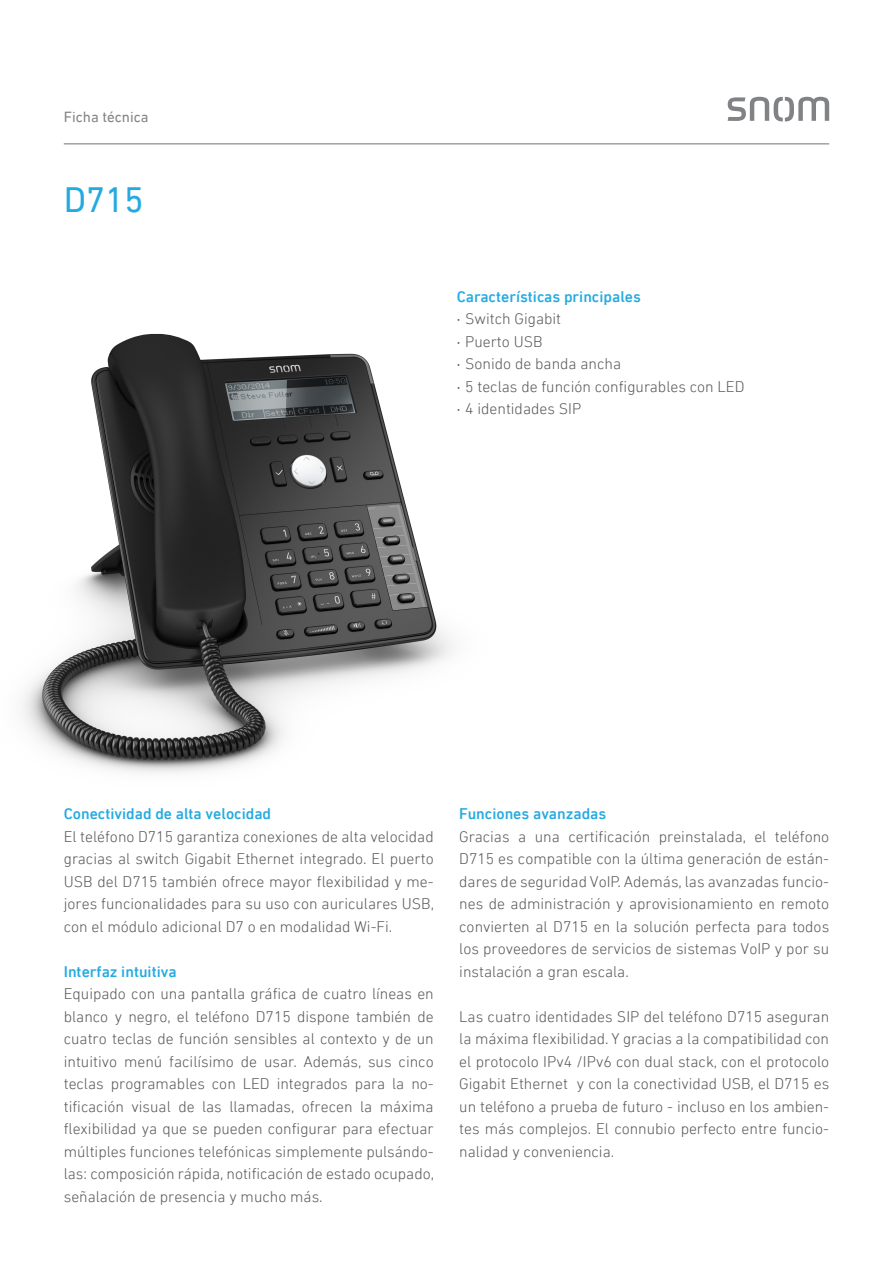
<style>
.page{position:relative;width:893px;height:1263px;background:#fff}
.page>*{position:absolute;margin:0;border:0;box-sizing:border-box;transform-origin:0 0}
.t1{font:36px "DIN Next LT Pro";color:#24aae1}
.Textkörper{font:300 15.75px/22.5px "DIN Next LT Pro";color:#57585a;text-align:justify}
.Textkörper-2{font:500 15.75px "DIN Next LT Pro";color:#24aae1}
.Überschrift_Datenblä{font:15px "DIN Next LT Pro";color:#808285}
.s1{font-weight:400}
</style>
<div class="page">
<hr style="left:64px;top:143px;width:765px;height:1px;background:#808285">
<img style="left:22px;top:333px;width:431px;height:440px">
<svg style="left:728px;top:97px;width:101px;height:25px"></svg>
<p class="Überschrift_Datenblä" style="left:64px;top:108px;width:86px">Ficha técnica</p>
<p class="t1" style="left:64px;top:178px;width:81px">D715</p>
<p class="Textkörper-2" style="left:457px;top:287px;width:186px">Características principales</p>
<p class="Textkörper" style="left:457px;top:307px;width:106px"><span class="s1">·</span> Switch Gigabit</p>
<p class="Textkörper" style="left:457px;top:330px;width:87px"><span class="s1">·</span> Puerto USB</p>
<p class="Textkörper" style="left:457px;top:352px;width:166px"><span class="s1">·</span> Sonido de banda ancha</p>
<p class="Textkörper" style="left:457px;top:375px;width:289px"><span class="s1">·</span> 5 teclas de función configurables con LED</p>
<p class="Textkörper" style="left:457px;top:397px;width:126px"><span class="s1">·</span> 4 identidades SIP</p>
<p class="Textkörper-2" style="left:64px;top:805px;width:209px">Conectividad de alta velocidad</p>
<p class="Textkörper" style="left:64px;top:825px;width:372px">El teléfono D715 garantiza conexiones de alta velocidad gracias al switch Gigabit Ethernet integrado. El puerto USB del D715 también ofrece mayor flexibilidad y me&shy;jores funcionalidades para su uso con auriculares USB, con el módulo adicional D7 o en modalidad Wi-Fi.</p>
<p class="Textkörper-2" style="left:64px;top:962px;width:114px">Interfaz intuitiva</p>
<p class="Textkörper" style="left:64px;top:982px;width:372px">Equipado con una pantalla gráfica de cuatro líneas en blanco y negro, el teléfono D715 dispone también de cuatro teclas de función sensibles al contexto y de un intuitivo menú facilísimo de usar. Además, sus cinco teclas programables con LED integrados para la no&shy;tificación visual de las llamadas, ofrecen la máxima flexibilidad ya que se pueden configurar para efectuar múltiples funciones telefónicas simplemente pulsándo&shy;las: composición rápida, notificación de estado ocupado, señalación de presencia y mucho más.</p>
<p class="Textkörper-2" style="left:459px;top:805px;width:149px">Funciones avanzadas</p>
<p class="Textkörper" style="left:459px;top:825px;width:371px">Gracias a una certificación preinstalada, el teléfono D715 es compatible con la última generación de están&shy;dares de seguridad VoIP. Además, las avanzadas funcio&shy;nes de administración y aprovisionamiento en remoto convierten al D715 en la solución perfecta para todos los proveedores de servicios de sistemas VoIP y por su instalación a gran escala.</p>
<p class="Textkörper" style="left:459px;top:1005px;width:371px">Las cuatro identidades SIP del teléfono D715 aseguran la máxima flexibilidad. Y gracias a la compatibilidad con el protocolo IPv4 /IPv6 con dual stack, con el protocolo Gigabit Ethernet y con la conectividad USB, el D715 es un teléfono a prueba de futuro - incluso en los ambien&shy;tes más complejos. El connubio perfecto entre funcio&shy;nalidad y conveniencia.</p>
</div>
